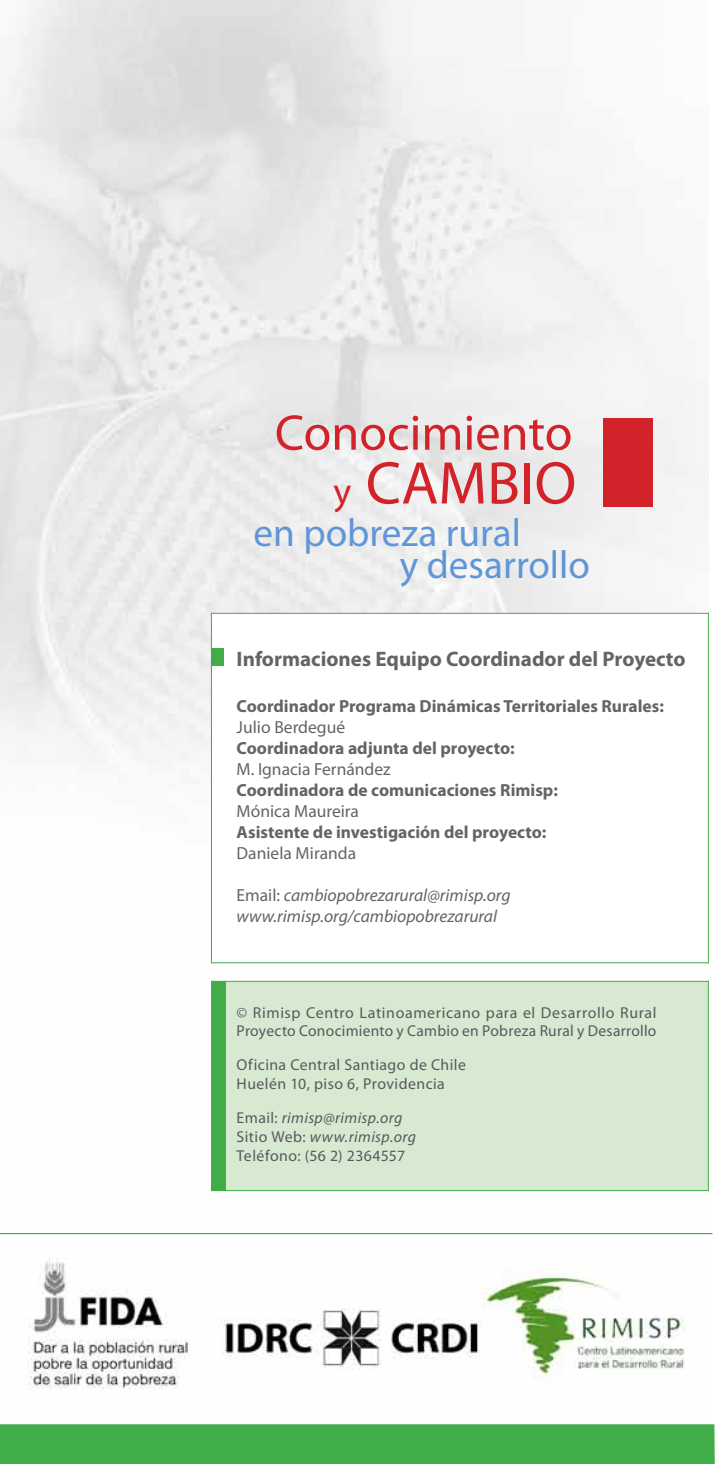
<style>
.page{position:relative;width:715px;height:1464px;background:#fff}
.page>*{position:absolute;margin:0;border:0;box-sizing:border-box;transform-origin:0 0}
.t1{font:60.73px "Myriad Pro";color:#d2232a}
.t2{font:50.4px "Myriad Pro";color:#d2232a}
.t3{font:39.2px "Myriad Pro";color:#5f96d7}
.t4{font:700 21px "Myriad Pro";color:#636466}
.t5{font:700 17.5px "Myriad Pro";color:#636466}
.t6{font:italic 17.5px/21px "Myriad Pro";color:#636466}
.t7{font:17.5px "Myriad Pro";color:#636466}
.t8{font:15.75px/18.9px "Myriad Pro";letter-spacing:.03em;color:#58595b}
.s1{font-size:37.98px}
.s2{font-style:normal}
.s3{font-style:italic}
</style>
<div class="page">
<img style="left:0;top:0;width:708px;height:1389px">
<hr style="left:0;top:1233px;width:712px;height:1px;background:#19a21b">
<div style="left:211px;top:981px;width:497px;height:209px;background:#d8e9d2"></div>
<div style="left:211px;top:981px;width:15px;height:209px;background:#41ad49"></div>
<div style="left:211px;top:980px;width:497px;height:211px;border:1px solid #41ad49"></div>
<div style="left:211px;top:613px;width:497px;height:350px;background:#fff;border:1px solid #41ad49"></div>
<div style="left:211px;top:648px;width:12px;height:18px;background:#41ad49"></div>
<div style="left:603px;top:418px;width:49px;height:88px;background:#d2232a"></div>
<div style="left:0;top:1424px;width:714px;height:39px;background:#41ad49"></div>
<h2 class="t2" style="left:275px;top:402px;width:299px">Conocimiento</h2>
<h1 class="t1" style="left:333px;top:445px;width:244px"><span class="s1">y</span> CAMBIO</h1>
<h3 class="t3" style="left:253px;top:508px;width:269px">en pobreza rural</h3>
<h3 class="t3" style="left:400px;top:540px;width:191px">y desarrollo</h3>
<h3 class="t4" style="left:236px;top:645px;width:450px">Informaciones Equipo Coordinador del Proyecto</h3>
<p class="t5" style="left:236px;top:695px;width:429px">Coordinador Programa Dinámicas Territoriales Rurales:</p>
<p class="t7" style="left:236px;top:716px;width:110px">Julio Berdegué</p>
<p class="t5" style="left:236px;top:737px;width:279px">Coordinadora adjunta del proyecto:</p>
<p class="t7" style="left:236px;top:758px;width:156px">M. Ignacia Fernández</p>
<p class="t5" style="left:236px;top:779px;width:323px">Coordinadora de comunicaciones Rimisp:</p>
<p class="t7" style="left:236px;top:800px;width:124px">Mónica Maureira</p>
<p class="t5" style="left:236px;top:821px;width:311px">Asistente de investigación del proyecto:</p>
<p class="t7" style="left:236px;top:842px;width:121px">Daniela Miranda</p>
<p class="t6" style="left:236px;top:884px;width:275px"><span class="s2">Email:</span> cambiopobrezarural@rimisp.org www.rimisp.org/cambiopobrezarural</p>
<p class="t8" style="left:236px;top:1002px;width:421px">© Rimisp Centro Latinoamericano para el Desarrollo Rural<br>Proyecto Conocimiento y Cambio en Pobreza Rural y Desarrollo</p>
<p class="t8" style="left:236px;top:1055px;width:231px">Oficina Central Santiago de Chile<br>Huelén 10, piso 6, Providencia</p>
<p class="t8" style="left:236px;top:1107px;width:181px">Email: <span class="s3">rimisp@rimisp.org<br></span>Sitio Web: <span class="s3">www.rimisp.org<br></span>Teléfono: (56 2) 2364557</p>
</div>
